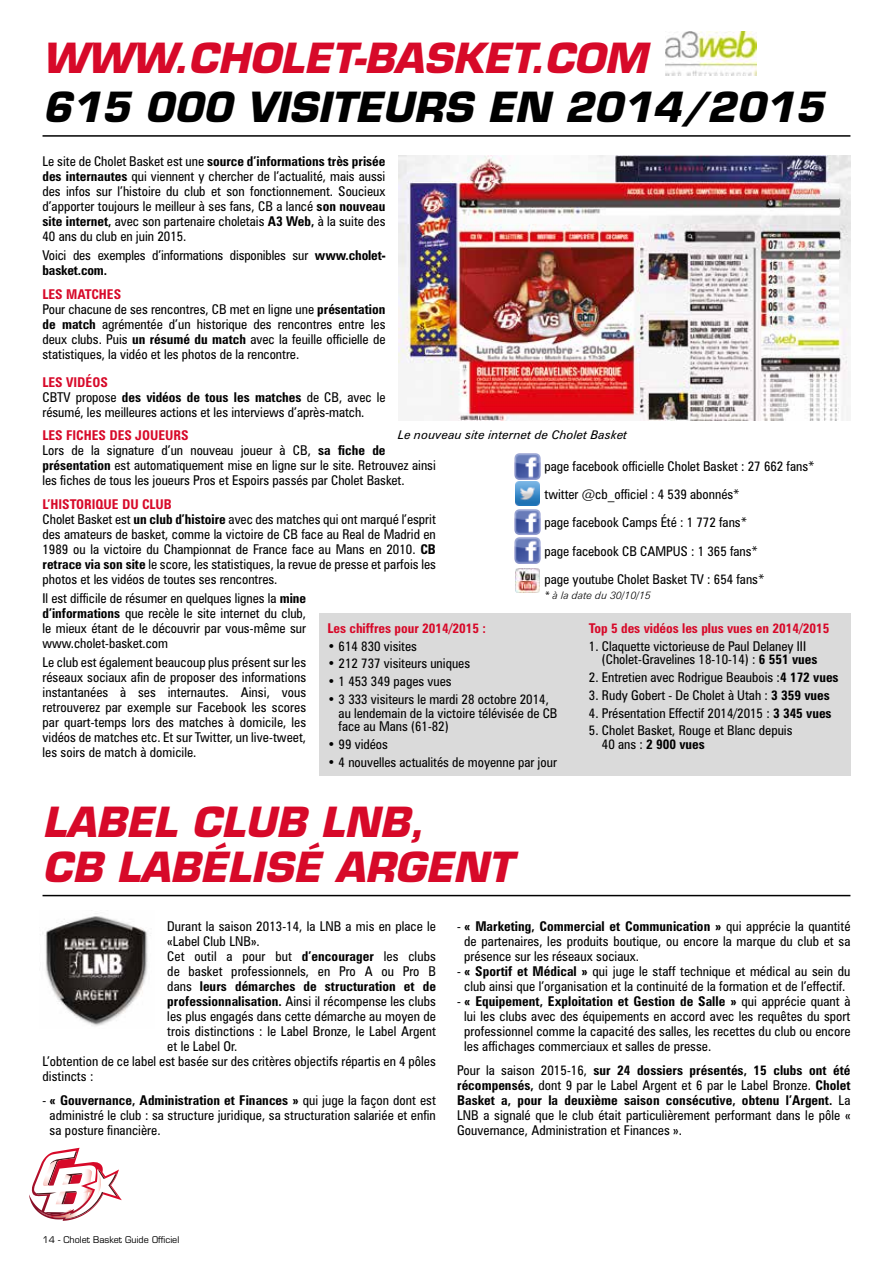
<style>
.page{position:relative;width:893px;height:1263px;background:#fff}
.page>*{position:absolute;margin:0;border:0;box-sizing:border-box;transform-origin:0 0}
.t1{font:italic 700 40.5px/45px "Eurostile LT Std";color:#d70929}
.t2{font:italic 700 40.5px "Eurostile LT Std";color:#000}
.t3{font:condensed 13.5px/15px "Zurich BT";color:#000}
.t4{font:700 condensed 13.5px "Zurich BT";color:#d70929}
.t5{font:700 condensed 13.5px "Zurich BT";letter-spacing:.005em;color:#000}
.t6{font:italic 12px "Zurich BT";color:#000}
.t7{font:italic 300 10.5px "Zurich BT";color:#000}
.t8{font:9px "Eurostile LT Std";color:#000}
.s1{font-weight:700}
.s2{font-weight:700;color:#d70929}
.s3{font-weight:400}
</style>
<div class="page">
<svg style="left:29px;top:1151px;width:89px;height:68px"></svg>
<hr style="left:43px;top:135px;width:807px;height:2px;background:#000">
<hr style="left:43px;top:895px;width:807px;height:1px;background:#000">
<div style="left:319px;top:614px;width:531px;height:162px;background:#dadada"></div>
<img style="left:666px;top:32px;width:91px;height:44px">
<img style="left:398px;top:155px;width:452px;height:266px">
<img style="left:515px;top:454px;width:25px;height:25px">
<img style="left:515px;top:509px;width:25px;height:25px">
<img style="left:515px;top:538px;width:25px;height:25px">
<img style="left:515px;top:482px;width:24px;height:23px">
<img style="left:516px;top:569px;width:23px;height:24px">
<img style="left:42px;top:916px;width:106px;height:110px">
<h1 class="t1" style="left:43px;top:36px;width:606px">WWW.CHOLET-BASKET.COM</h1>
<h1 class="t2" style="left:43px;top:82px;width:782px">615 000 VISITEURS EN 2014/2015</h1>
<p class="t3" style="left:43px;top:154px;width:344px;text-align:justify">Le site de Cholet Basket est une <span class="s1">source d’informations très prisée des internautes</span> qui viennent y chercher de l’actualité, mais aussi des infos sur l’histoire du club et son fonctionnement. Soucieux d’apporter toujours le meilleur à ses fans, CB a lancé <span class="s1">son nouveau site internet,</span> avec son partenaire choletais <span class="s1">A3 Web,</span> à la suite des 40 ans du club en juin 2015.</p>
<p class="t3" style="left:43px;top:248px;width:344px">Voici des exemples d’informations disponibles sur <span class="s1">www.cholet&shy;basket.com.</span></p>
<p class="t3" style="left:43px;top:286px;width:344px"><span class="s2">LES MATCHES<br></span>Pour chacune de ses rencontres, CB met en ligne une <span class="s1">présentation de match</span> agrémentée d’un historique des rencontres entre les deux clubs. Puis <span class="s1">un résumé du match</span> avec la feuille officielle de statistiques, la vidéo et les photos de la rencontre.</p>
<p class="t3" style="left:43px;top:374px;width:344px"><span class="s2">LES VIDÉOS<br></span>CBTV propose <span class="s1">des vidéos de tous les matches</span> de CB, avec le résumé, les meilleures actions et les interviews d’après-match.</p>
<p class="t3" style="left:43px;top:428px;width:395px"><span class="s2">LES FICHES DES JOUEURS<br></span>Lors de la signature d’un nouveau joueur à CB, <span class="s1">sa fiche de présentation</span> est automatiquement mise en ligne sur le site. Retrouvez ainsi les fiches de tous les joueurs Pros et Espoirs passés par Cholet Basket.</p>
<p class="t3" style="left:43px;top:496px;width:395px"><span class="s2">L’HISTORIQUE DU CLUB<br></span>Cholet Basket est <span class="s1">un club d’histoire</span> avec des matches qui ont marqué l’esprit des amateurs de basket, comme la victoire de CB face au Real de Madrid en 1989 ou la victoire du Championnat de France face au Mans en 2010. <span class="s1">CB retrace via son site</span> le score, les statistiques, la revue de presse et parfois les photos et les vidéos de toutes ses rencontres.</p>
<p class="t3" style="left:43px;top:590px;width:265px;text-align:justify">Il est difficile de résumer en quelques lignes la <span class="s1">mine d’informations</span> que recèle le site internet du club, le mieux étant de le découvrir par vous-même sur www.cholet-basket.com</p>
<p class="t3" style="left:43px;top:655px;width:265px;text-align:justify">Le club est également beaucoup plus présent sur les réseaux sociaux afin de proposer des informations instantanées à ses internautes. Ainsi, vous retrouverez par exemple sur Facebook les scores par quart-temps lors des matches à domicile, les vidéos de matches etc. Et sur Twitter, un live-tweet, les soirs de match à domicile.</p>
<p class="t6" style="left:398px;top:427px;width:231px">Le nouveau site internet de Cholet Basket</p>
<p class="t3" style="left:544px;top:452px;width:272px;line-height:28.2px">page facebook officielle Cholet Basket : 27 662 fans* twitter @cb_officiel : 4 539 abonnés*<br>page facebook Camps Été : 1 772 fans*<br>page facebook CB CAMPUS : 1 365 fans*<br>page youtube Cholet Basket TV : 654 fans*</p>
<p class="t7" style="left:544px;top:589px;width:108px">* à la date du 30/10/15</p>
<p class="t4" style="left:589px;top:620px;width:242px">Top 5 des vidéos les plus vues en 2014/2015</p>
<p class="t3" style="left:602px;top:639px;width:217px;line-height:13.5px;text-indent:-13px">1. Claquette victorieuse de Paul Delaney III (Cholet-Gravelines 18-10-14) : <span class="s1">6 551 vues</span></p>
<p class="t3" style="left:589px;top:669px;width:251px">2. Entretien avec Rodrigue Beaubois :<span class="s1">4 172 vues</span></p>
<p class="t3" style="left:589px;top:687px;width:242px">3. Rudy Gobert - De Cholet à Utah : <span class="s1">3 359 vues</span></p>
<p class="t3" style="left:589px;top:705px;width:244px">4. Présentation Effectif 2014/2015 : <span class="s1">3 345 vues</span></p>
<p class="t3" style="left:602px;top:724px;width:192px;line-height:13.5px;text-indent:-13px">5. Cholet Basket, Rouge et Blanc depuis<br>40 ans : <span class="s1">2 900 vues</span></p>
<p class="t4" style="left:327px;top:620px;width:160px">Les chiffres pour 2014/2015 :</p>
<p class="t3" style="left:327px;top:638px;width:91px">• 614 830 visites</p>
<p class="t3" style="left:327px;top:656px;width:144px">• 212 737 visiteurs uniques</p>
<p class="t3" style="left:327px;top:674px;width:126px">• 1 453 349 pages vues</p>
<p class="t3" style="left:339px;top:692px;width:220px;line-height:13.5px;text-indent:-11px">• 3 333 visiteurs le mardi 28 octobre 2014, au lendemain de la victoire télévisée de CB face au Mans (61-82)</p>
<p class="t3" style="left:327px;top:736px;width:62px">• 99 vidéos</p>
<p class="t3" style="left:327px;top:754px;width:231px">• 4 nouvelles actualités de moyenne par jour</p>
<h1 class="t1" style="left:43px;top:800px;width:471px">LABEL CLUB LNB,<br>CB LABÉLISÉ ARGENT</h1>
<p class="t3" style="left:167px;top:919px;width:270px">Durant la saison 2013-14, la LNB a mis en place le</p>
<p class="t3" style="left:167px;top:934px;width:94px">«Label Club LNB».</p>
<p class="t3" style="left:167px;top:949px;width:270px">Cet outil a pour but <span class="s1">d’encourager</span> les clubs</p>
<p class="t3" style="left:167px;top:964px;width:270px">de basket professionnels, en Pro A ou Pro B</p>
<p class="t5" style="left:167px;top:978px;width:270px"><span class="s3">dans</span> leurs démarches de structuration et de</p>
<p class="t3" style="left:167px;top:994px;width:270px"><span class="s1">professionnalisation.</span> Ainsi il récompense les clubs</p>
<p class="t3" style="left:167px;top:1009px;width:270px">les plus engagés dans cette démarche au moyen de</p>
<p class="t3" style="left:167px;top:1024px;width:270px">trois distinctions : le Label Bronze, le Label Argent</p>
<p class="t3" style="left:167px;top:1039px;width:72px">et le Label Or.</p>
<p class="t3" style="left:43px;top:1054px;width:395px">L’obtention de ce label est basée sur des critères objectifs répartis en 4 pôles</p>
<p class="t3" style="left:43px;top:1069px;width:52px">distincts :</p>
<p class="t3" style="left:50px;top:1092px;width:388px;text-align:justify;text-indent:-7px">- <span class="s1">« Gouvernance, Administration et Finances »</span> qui juge la façon dont est administré le club : sa structure juridique, sa structuration salariée et enfin sa posture financière.</p>
<p class="t3" style="left:464px;top:919px;width:388px;text-align:justify;text-indent:-7px">- <span class="s1">« Marketing, Commercial et Communication »</span> qui apprécie la quantité de partenaires, les produits boutique, ou encore la marque du club et sa présence sur les réseaux sociaux.</p>
<p class="t3" style="left:457px;top:964px;width:395px;text-align:center">- <span class="s1">« Sportif et Médical »</span> qui juge le staff technique et médical au sein du club ainsi que l’organisation et la continuité de la formation et de l’effectif.</p>
<p class="t3" style="left:464px;top:994px;width:388px;text-align:justify;text-indent:-7px">- <span class="s1">« Equipement, Exploitation et Gestion de Salle »</span> qui apprécie quant à lui les clubs avec des équipements en accord avec les requêtes du sport professionnel comme la capacité des salles, les recettes du club ou encore les affichages commerciaux et salles de presse.</p>
<p class="t3" style="left:457px;top:1062px;width:395px;text-align:justify">Pour la saison 2015-16, <span class="s1">sur 24 dossiers présentés, 15 clubs ont été récompensés,</span> dont 9 par le Label Argent et 6 par le Label Bronze. <span class="s1">Cholet Basket a, pour la deuxième saison consécutive, obtenu l’Argent.</span> La LNB a signalé que le club était particulièrement performant dans le pôle « Gouvernance, Administration et Finances ».</p>
<p class="t8" style="left:43px;top:1234px;width:138px">14 - Cholet Basket Guide Officiel</p>
</div>
